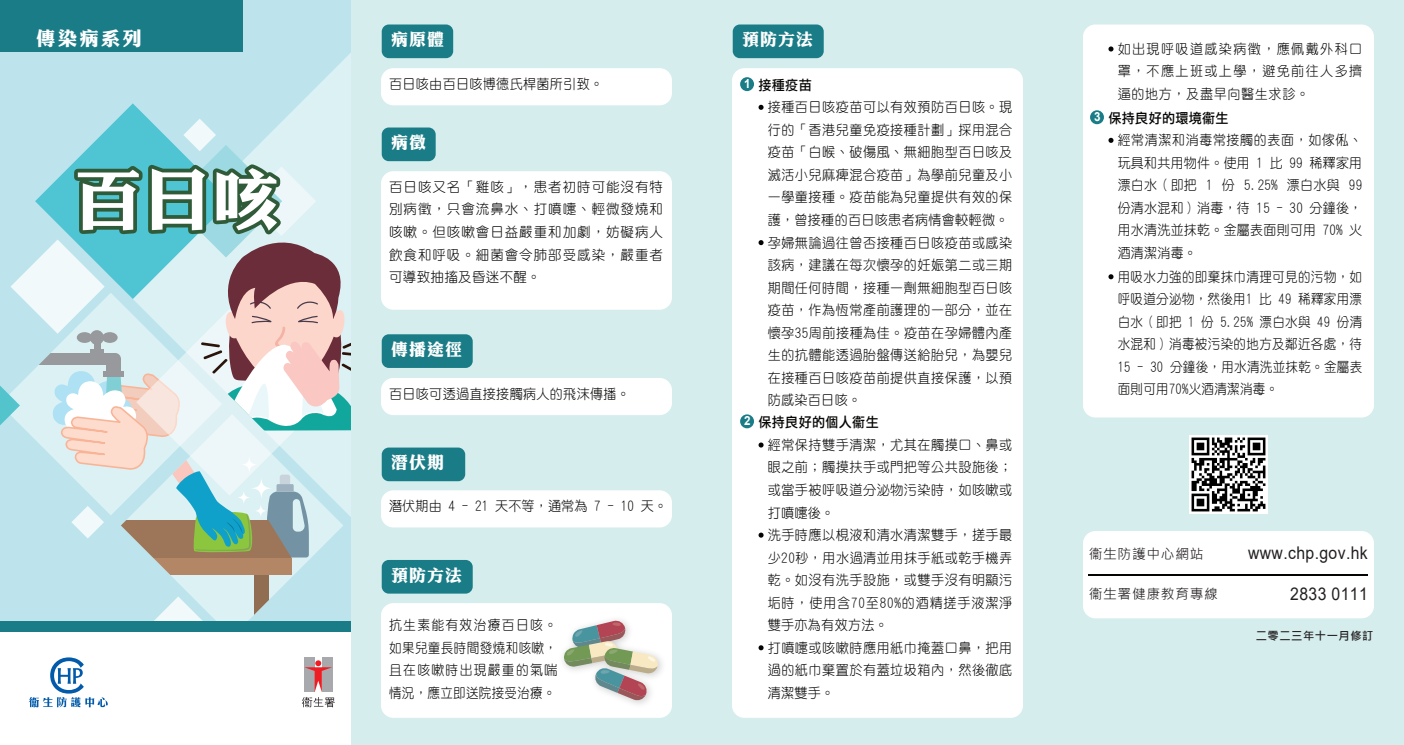
<style>
.page{position:relative;width:1404px;height:745px;background:#fff}
.page>*{position:absolute;margin:0;border:0;box-sizing:border-box;transform-origin:0 0}
.t1{font:900 68.75px "M Sung Gold HK";color:#fff}
.t2{font:900 20px "M Sung Gold HK";letter-spacing:.075em;color:#fff}
.t3{font:17.5px "Arial";letter-spacing:.025em;color:#231f20;scale:.9 1}
.t4{font:900 17.5px "M Sung Gold HK";letter-spacing:.025em;color:#fff}
.t5{font:13.75px/22.5px "DF Yuan Lt HK BF";letter-spacing:.04em;color:#040503;text-align:justify;scale:.95 1}
.t6{font:13.75px/22.5px "DF Yuan Lt HK BF";letter-spacing:.04em;color:#040503;text-align:justify;scale:.91 1}
.t7{font:13.75px/22.5px "DF Yuan Lt HK BF";letter-spacing:.04em;color:#040503;text-align:justify;scale:.94 1}
.t8{font:13.75px/22.5px "DF Yuan Lt HK BF";letter-spacing:.04em;color:#040503;text-align:justify}
.t9{font:13.75px/22.5px "DF Yuan Lt HK BF";letter-spacing:.04em;color:#040503;text-align:justify;scale:.93 1}
.t10{font:13.75px "Li Hei Pro";letter-spacing:.025em;color:#040503;scale:.95 1}
.t11{font:13.75px "DF Yuan Lt HK BF";letter-spacing:.01em;color:#040503;scale:.95 1}
.t12{font:13.75px "Microsoft Jheng Hei";letter-spacing:.05em;color:#231f20}
.t13{font:700 11.25px "Microsoft Jheng Hei";letter-spacing:.05em;color:#231f20}
.s1{font-family:"Arial";font-weight:700;font-size:12.5px;color:#fff}
</style>
<div class="page">
<div style="left:0;top:0;width:1403px;height:744px;background:#d5eded"></div>
<div style="left:0;top:0;width:351px;height:744px;background:#bde4ec"></div>
<svg style="left:168px;top:557px;width:144px;height:63px;fill:#dcf1f4"></svg>
<svg style="left:254px;top:573px;width:15px;height:47px"></svg>
<svg style="left:152px;top:557px;width:140px;height:16px;background:#b28b6d"></svg>
<svg style="left:301px;top:53px;width:50px;height:50px;fill:#d9eff3"></svg>
<svg style="left:155px;top:596px;width:70px;height:24px"></svg>
<div style="left:0;top:629px;width:351px;height:115px;background:#fff"></div>
<div style="left:0;top:620px;width:351px;height:11px;background:#197c86"></div>
<div style="left:0;top:0;width:242px;height:51px;background:#197c86"></div>
<svg style="left:0;top:103px;width:351px;height:454px"></svg>
<div style="left:382px;top:24px;width:71px;height:34px;background:#197c86;border-radius:7px"></div>
<div style="left:381px;top:68px;width:291px;height:37px;background:#fff;border-radius:12px"></div>
<div style="left:382px;top:127px;width:53px;height:34px;background:#197c86;border-radius:7px"></div>
<div style="left:381px;top:171px;width:291px;height:138px;background:#fff;border-radius:12px"></div>
<div style="left:382px;top:334px;width:90px;height:33px;background:#197c86;border-radius:7px"></div>
<div style="left:381px;top:377px;width:291px;height:38px;background:#fff;border-radius:12px"></div>
<div style="left:382px;top:447px;width:83px;height:34px;background:#197c86;border-radius:7px"></div>
<div style="left:381px;top:490px;width:291px;height:37px;background:#fff;border-radius:12px"></div>
<div style="left:382px;top:559px;width:90px;height:34px;background:#197c86;border-radius:7px"></div>
<div style="left:381px;top:602px;width:291px;height:115px;background:#fff;border-radius:12px"></div>
<div style="left:732px;top:24px;width:91px;height:34px;background:#197c86;border-radius:7px"></div>
<div style="left:1082px;top:24px;width:291px;height:393px;background:#fff;border-radius:12px"></div>
<div style="left:732px;top:68px;width:290px;height:649px;background:#fff;border-radius:12px"></div>
<div style="left:740px;top:77px;width:14px;height:14px;background:#197c86;border-radius:50%"></div>
<svg style="left:758px;top:105px;width:5px;height:5px"></svg>
<svg style="left:758px;top:240px;width:5px;height:5px"></svg>
<div style="left:740px;top:414px;width:14px;height:14px;background:#197c86;border-radius:50%"></div>
<svg style="left:758px;top:442px;width:5px;height:5px"></svg>
<svg style="left:758px;top:532px;width:5px;height:5px"></svg>
<svg style="left:758px;top:645px;width:5px;height:5px"></svg>
<svg style="left:563px;top:619px;width:95px;height:82px"></svg>
<div style="left:1089px;top:110px;width:14px;height:14px;background:#197c86;border-radius:50%"></div>
<svg style="left:1108px;top:46px;width:5px;height:5px"></svg>
<svg style="left:1108px;top:138px;width:5px;height:5px"></svg>
<svg style="left:1108px;top:274px;width:5px;height:5px"></svg>
<img style="left:1189px;top:435px;width:78px;height:78px">
<div style="left:1082px;top:530px;width:291px;height:88px;background:#fff;border-radius:12px"></div>
<hr style="left:1088px;top:573px;width:279px;height:2px;background:#040503">
<svg style="left:29px;top:657px;width:79px;height:50px"></svg>
<div style="left:322px;top:657px;width:10px;height:35px;background:#a8a9ad"></div>
<div style="left:304px;top:657px;width:10px;height:35px;background:#a8a9ad"></div>
<svg style="left:302px;top:660px;width:33px;height:47px"></svg>
<p class="t2" style="left:36px;top:28px;width:108px">傳染病系列</p>
<h1 class="t1" style="left:73px;top:166px;width:208px">百日咳</h1>
<h2 class="t4" style="left:391px;top:31px;width:55px">病原體</h2>
<p class="t5" style="left:389px;top:73px;width:227px">百日咳由百日咳博德氏桿菌所引致。</p>
<p class="t4" style="left:391px;top:134px;width:37px">病徵</p>
<p class="t8" style="left:389px;top:175px;width:275px">百日咳又名「雞咳」，患者初時可能沒有特別病徵，只會流鼻水、打噴嚏、輕微發燒和咳嗽。但咳嗽會日益嚴重和加劇，妨礙病人飲食和呼吸。細菌會令肺部受感染，嚴重者可導致抽搐及昏迷不醒。</p>
<h2 class="t4" style="left:391px;top:340px;width:73px">傳播途徑</h2>
<p class="t5" style="left:389px;top:382px;width:255px">百日咳可透過直接接觸病人的飛沫傳播。</p>
<h2 class="t4" style="left:391px;top:454px;width:55px">潛伏期</h2>
<p class="t11" style="left:389px;top:499px;width:294px">潛伏期由 4 - 21 天不等，通常為 7 - 10 天。</p>
<h2 class="t4" style="left:391px;top:566px;width:73px">預防方法</h2>
<p class="t9" style="left:389px;top:613px;width:182px">抗生素能有效治療百日咳。如果兒童長時間發燒和咳嗽，且在咳嗽時出現嚴重的氣喘情況，應立即送院接受治療。</p>
<h2 class="t4" style="left:741px;top:31px;width:73px">預防方法</h2>
<p class="t10" style="left:744px;top:78px;width:73px"><span class="s1">1</span> 接種疫苗</p>
<p class="t5" style="left:767px;top:96px;width:259px">接種百日咳疫苗可以有效預防百日咳。現行的「香港兒童免疫接種計劃」採用混合疫苗「白喉、破傷風、無細胞型百日咳及滅活小兒麻痺混合疫苗」為學前兒童及小一學童接種。疫苗能為兒童提供有效的保護，曾接種的百日咳患者病情會較輕微。</p>
<p class="t5" style="left:767px;top:231px;width:259px">孕婦無論過往曾否接種百日咳疫苗或感染該病，建議在每次懷孕的妊娠第二或三期期間任何時間，接種一劑無細胞型百日咳疫苗，作為恆常產前護理的一部分，並在懷孕35周前接種為佳。疫苗在孕婦體內產生的抗體能透過胎盤傳送給胎兒，為嬰兒在接種百日咳疫苗前提供直接保護，以預防感染百日咳。</p>
<p class="t10" style="left:744px;top:415px;width:143px"><span class="s1">2</span> 保持良好的個人衞生</p>
<p class="t5" style="left:767px;top:433px;width:259px">經常保持雙手清潔，尤其在觸摸口、鼻或眼之前；觸摸扶手或門把等公共設施後；或當手被呼吸道分泌物污染時，如咳嗽或打噴嚏後。</p>
<p class="t5" style="left:767px;top:523px;width:259px">洗手時應以梘液和清水清潔雙手，搓手最少20秒，用水過清並用抹手紙或乾手機弄乾。如沒有洗手設施，或雙手沒有明顯污垢時，使用含70至80%的酒精搓手液潔淨雙手亦為有效方法。</p>
<p class="t5" style="left:767px;top:636px;width:259px">打噴嚏或咳嗽時應用紙巾掩蓋口鼻，把用過的紙巾棄置於有蓋垃圾箱內，然後徹底清潔雙手。</p>
<p class="t5" style="left:1117px;top:37px;width:259px">如出現呼吸道感染病徵，應佩戴外科口罩，不應上班或上學，避免前往人多擠逼的地方，及盡早向醫生求診。</p>
<p class="t10" style="left:1093px;top:111px;width:143px"><span class="s1">3</span> 保持良好的環境衞生</p>
<p class="t7" style="left:1117px;top:129px;width:261px">經常清潔和消毒常接觸的表面，如傢俬、玩具和共用物件。使用 1 比 99 稀釋家用漂白水（即把 1 份 5.25% 漂白水與 99份清水混和）消毒，待 15 - 30 分鐘後，用水清洗並抹乾。金屬表面則可用 70% 火酒清潔消毒。</p>
<p class="t6" style="left:1117px;top:265px;width:270px">用吸水力強的即棄抹巾清理可見的污物，如呼吸道分泌物，然後用1 比 49 稀釋家用漂白水（即把 1 份 5.25% 漂白水與 49 份清水混和）消毒被污染的地方及鄰近各處，待15 - 30 分鐘後，用水清洗並抹乾。金屬表面則可用70%火酒清潔消毒。</p>
<p class="t12" style="left:1088px;top:544px;width:116px">衞生防護中心網站</p>
<p class="t3" style="left:1247px;top:540px;width:135px">www.chp.gov.hk</p>
<p class="t12" style="left:1088px;top:585px;width:131px">衞生署健康教育專線</p>
<p class="t3" style="left:1289px;top:581px;width:88px">2833 0111</p>
<p class="t13" style="left:1255px;top:628px;width:119px">二零二三年十一月修訂</p>
</div>
